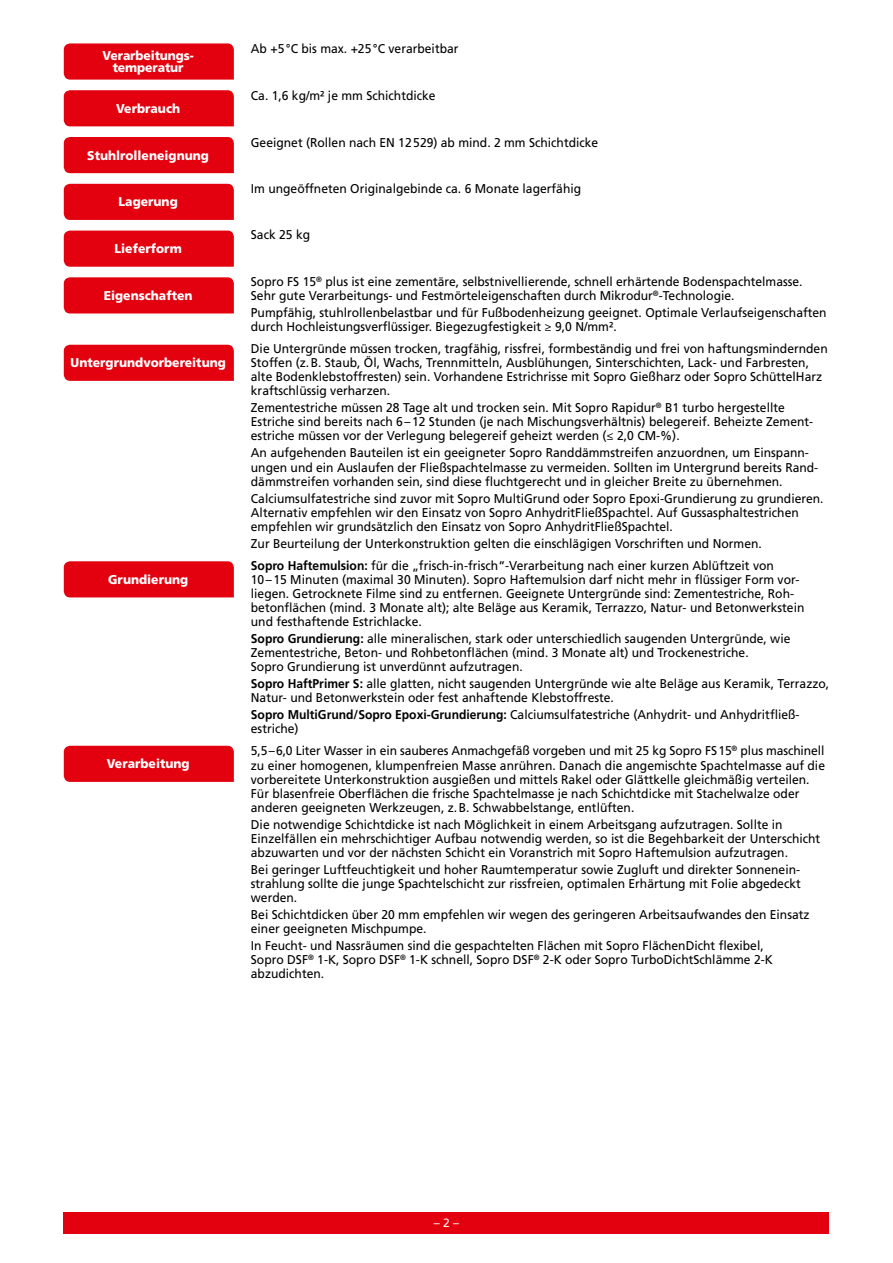
<style>
.page{position:relative;width:893px;height:1263px;background:#fff}
.page>*{position:absolute;margin:0;border:0;box-sizing:border-box;transform-origin:0 0}
._22_Rückseite{font:12.75px/14.1px "Frutiger LT";color:#000;scale:.95 1}
._21_Textbox{font:900 12.75px/12.8px "Frutiger LT";color:#fff;text-align:center;scale:.95 1}
.t1{font:12px "Frutiger LT";color:#fff}
.s1{font-family:"Myriad Pro"}
.s2{font-weight:700}
</style>
<div class="page">
<div style="left:64px;top:1212px;width:765px;height:21px;background:#e3000f"></div>
<div style="left:64px;top:43px;width:170px;height:37px;background:#e3000f"></div>
<div style="left:64px;top:90px;width:170px;height:36px;background:#e3000f"></div>
<div style="left:64px;top:137px;width:170px;height:36px;background:#e3000f"></div>
<div style="left:64px;top:184px;width:170px;height:36px;background:#e3000f"></div>
<div style="left:64px;top:231px;width:170px;height:36px;background:#e3000f"></div>
<div style="left:64px;top:277px;width:170px;height:36px;background:#e3000f"></div>
<div style="left:64px;top:345px;width:170px;height:36px;background:#e3000f"></div>
<div style="left:64px;top:561px;width:170px;height:36px;background:#e3000f"></div>
<div style="left:64px;top:746px;width:170px;height:36px;background:#e3000f"></div>
<p class="_21_Textbox" style="left:102px;top:49px;width:98px">Verarbeitungs&shy;temperatur</p>
<p class="_21_Textbox" style="left:116px;top:102px;width:69px">Verbrauch</p>
<p class="_21_Textbox" style="left:87px;top:149px;width:130px">Stuhlrolleneignung</p>
<p class="_21_Textbox" style="left:119px;top:195px;width:64px">Lagerung</p>
<p class="_21_Textbox" style="left:115px;top:242px;width:72px">Lieferform</p>
<p class="_21_Textbox" style="left:104px;top:289px;width:95px">Eigenschaften</p>
<p class="_21_Textbox" style="left:71px;top:356px;width:165px">Untergrundvorbereitung</p>
<p class="_21_Textbox" style="left:108px;top:573px;width:86px">Grundierung</p>
<p class="_21_Textbox" style="left:107px;top:757px;width:89px">Verarbeitung</p>
<p class="_22_Rückseite" style="left:251px;top:42px;width:220px">Ab +5°C bis max. +25°C verarbeitbar</p>
<p class="_22_Rückseite" style="left:251px;top:89px;width:196px">Ca. 1,6 kg/m² je mm Schichtdicke</p>
<p class="_22_Rückseite" style="left:251px;top:135px;width:367px">Geeignet (Rollen nach EN 12529) ab mind. 2 mm Schichtdicke</p>
<p class="_22_Rückseite" style="left:251px;top:182px;width:349px">Im ungeöffneten Originalgebinde ca. 6 Monate lagerfähig</p>
<p class="_22_Rückseite" style="left:251px;top:228px;width:64px">Sack 25 kg</p>
<p class="_22_Rückseite" style="left:251px;top:275px;width:582px">Sopro FS 15<sup>®</sup> plus ist eine zementäre, selbstnivellierende, schnell erhärtende Bodenspachtelmasse.<br>Sehr gute Verarbeitungs- und Festmörteleigenschaften durch Mikrodur<sup>®</sup>-Technologie.</p>
<p class="_22_Rückseite" style="left:251px;top:306px;width:608px">Pumpfähig, stuhlrollenbelastbar und für Fußbodenheizung geeignet. Optimale Verlaufseigenschaften durch Hochleistungsverflüssiger. Biegezugfestigkeit <span class="s1">≥</span> 9,0 N/mm².</p>
<p class="_22_Rückseite" style="left:251px;top:342px;width:609px">Die Untergründe müssen trocken, tragfähig, rissfrei, formbeständig und frei von haftungsmindernden Stoffen (z.B. Staub, Öl, Wachs, Trennmitteln, Ausblühungen, Sinterschichten, Lack- und Farbresten, alte Bodenklebstoffresten) sein. Vorhandene Estrichrisse mit Sopro Gießharz oder Sopro SchüttelHarz kraftschlüssig verharzen.</p>
<p class="_22_Rückseite" style="left:251px;top:401px;width:593px">Zementestriche müssen 28 Tage alt und trocken sein. Mit Sopro Rapidur<sup>®</sup> B1 turbo hergestellte<br>Estriche sind bereits nach 6–12 Stunden (je nach Mischungsverhältnis) belegereif. Beheizte Zement&shy;estriche müssen vor der Verlegung belegereif geheizt werden (<span class="s1">≤</span> 2,0 CM-%).</p>
<p class="_22_Rückseite" style="left:251px;top:446px;width:599px">An aufgehenden Bauteilen ist ein geeigneter Sopro Randdämmstreifen anzuordnen, um Einspann&shy;ungen und ein Auslaufen der Fließspachtelmasse zu vermeiden. Sollten im Untergrund bereits Rand&shy;dämmstreifen vorhanden sein, sind diese fluchtgerecht und in gleicher Breite zu übernehmen.</p>
<p class="_22_Rückseite" style="left:251px;top:491px;width:604px">Calciumsulfatestriche sind zuvor mit Sopro MultiGrund oder Sopro Epoxi-Grundierung zu grundieren.<br>Alternativ empfehlen wir den Einsatz von Sopro AnhydritFließSpachtel. Auf Gussasphaltestrichen empfehlen wir grundsätzlich den Einsatz von Sopro AnhydritFließSpachtel.</p>
<p class="_22_Rückseite" style="left:251px;top:536px;width:539px">Zur Beurteilung der Unterkonstruktion gelten die einschlägigen Vorschriften und Normen.</p>
<p class="_22_Rückseite" style="left:251px;top:558px;width:584px"><span class="s2">Sopro Haftemulsion:</span> für die „frisch-in-frisch“-Verarbeitung nach einer kurzen Ablüftzeit von 10–15 Minuten (maximal 30 Minuten). Sopro Haftemulsion darf nicht mehr in flüssiger Form vor&shy;liegen. Getrocknete Filme sind zu entfernen. Geeignete Untergründe sind: Zementestriche, Roh&shy;betonflächen (mind. 3 Monate alt); alte Beläge aus Keramik, Terrazzo, Natur- und Betonwerkstein und festhaftende Estrichlacke.</p>
<p class="_22_Rückseite" style="left:251px;top:632px;width:569px"><span class="s2">Sopro Grundierung:</span> alle mineralischen, stark oder unterschiedlich saugenden Untergründe, wie<br>Zementestriche, Beton- und Rohbetonflächen (mind. 3 Monate alt) und Trockenestriche.<br>Sopro Grundierung ist unverdünnt aufzutragen.</p>
<p class="_22_Rückseite" style="left:251px;top:677px;width:610px"><span class="s2">Sopro HaftPrimer S:</span> alle glatten, nicht saugenden Untergründe wie alte Beläge aus Keramik, Terrazzo,<br>Natur- und Betonwerkstein oder fest anhaftende Klebstoffreste.</p>
<p class="_22_Rückseite" style="left:251px;top:708px;width:578px"><span class="s2">Sopro MultiGrund/Sopro Epoxi-Grundierung:</span> Calciumsulfatestriche (Anhydrit- und Anhydritfließ&shy;estriche)</p>
<p class="_22_Rückseite" style="left:251px;top:744px;width:606px">5,5–6,0 Liter Wasser in ein sauberes Anmachgefäß vorgeben und mit 25 kg Sopro FS15<sup>®</sup> plus maschinell zu einer homogenen, klumpenfreien Masse anrühren. Danach die angemischte Spachtelmasse auf die vorbereitete Unterkonstruktion ausgießen und mittels Rakel oder Glättkelle gleichmäßig verteilen.<br>Für blasenfreie Oberflächen die frische Spachtelmasse je nach Schichtdicke mit Stachelwalze oder anderen geeigneten Werkzeugen, z.B. Schwabbelstange, entlüften.</p>
<p class="_22_Rückseite" style="left:251px;top:817px;width:601px">Die notwendige Schichtdicke ist nach Möglichkeit in einem Arbeitsgang aufzutragen. Sollte in<br>Einzelfällen ein mehrschichtiger Aufbau notwendig werden, so ist die Begehbarkeit der Unterschicht abzuwarten und vor der nächsten Schicht ein Voranstrich mit Sopro Haftemulsion aufzutragen.</p>
<p class="_22_Rückseite" style="left:251px;top:862px;width:580px;text-align:justify">Bei geringer Luftfeuchtigkeit und hoher Raumtemperatur sowie Zugluft und direkter Sonnenein&shy;strahlung sollte die junge Spachtelschicht zur rissfreien, optimalen Erhärtung mit Folie abgedeckt werden.</p>
<p class="_22_Rückseite" style="left:251px;top:907px;width:590px">Bei Schichtdicken über 20 mm empfehlen wir wegen des geringeren Arbeitsaufwandes den Einsatz einer geeigneten Mischpumpe.</p>
<p class="_22_Rückseite" style="left:251px;top:938px;width:551px">In Feucht- und Nassräumen sind die gespachtelten Flächen mit Sopro FlächenDicht flexibel,<br>Sopro DSF<sup>®</sup> 1-K, Sopro DSF<sup>®</sup> 1-K schnell, Sopro DSF<sup>®</sup> 2-K oder Sopro TurboDichtSchlämme 2-K abzudichten.</p>
<p class="t1" style="left:434px;top:1215px;width:27px">– 2 –</p>
</div>
